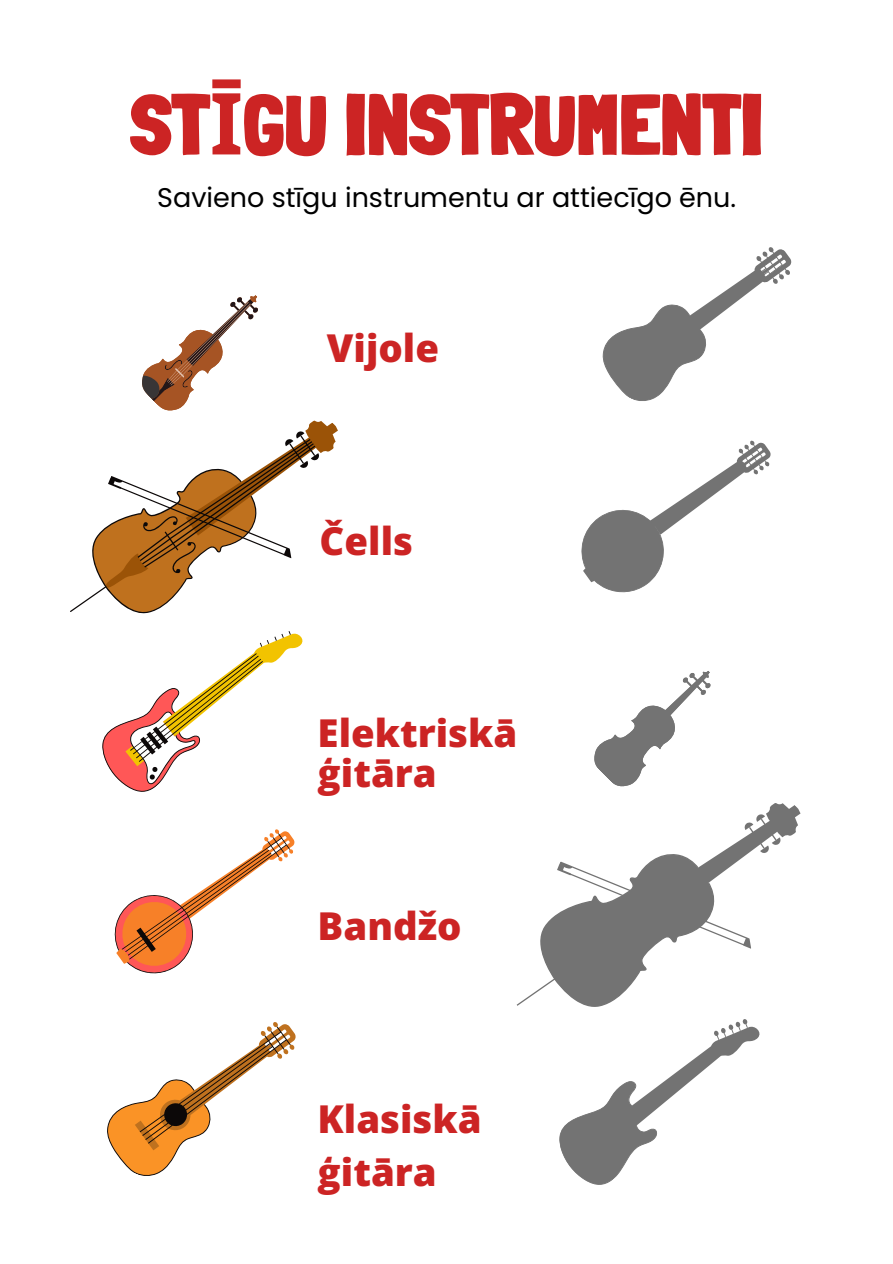
<style>
.page{position:relative;width:893px;height:1264px;background:#fff}
.page>*{position:absolute;margin:0;border:0;box-sizing:border-box;transform-origin:0 0}
.t1{font:900 85.5px "Londrina Solid";color:#cc2424}
.t2{font:800 38.4px/39.3px "Open Sans";color:#cc2424}
.t3{font:27px "Poppins";color:#000}
.s1{font-family:"Noto Sans";font-weight:700}
</style>
<div class="page">
<svg style="left:70px;top:527px;width:108px;height:85px"></svg>
<svg style="left:106px;top:420px;width:232px;height:172px"></svg>
<svg style="left:107px;top:829px;width:189px;height:347px"></svg>
<svg style="left:88px;top:600px;width:215px;height:192px"></svg>
<svg style="left:559px;top:1074px;width:140px;height:111px"></svg>
<svg style="left:516px;top:915px;width:244px;height:159px"></svg>
<svg style="left:555px;top:803px;width:246px;height:181px"></svg>
<svg style="left:581px;top:258px;width:211px;height:335px"></svg>
<svg style="left:585px;top:247px;width:205px;height:188px"></svg>
<svg style="left:142px;top:295px;width:116px;height:116px"></svg>
<svg style="left:594px;top:671px;width:117px;height:116px"></svg>
<p class="t1" style="left:130px;top:74px;width:634px">ST<span class="s1">Ī</span>GU INSTRUMENTI</p>
<h1 class="t3" style="left:157px;top:178px;width:580px">Savieno stīgu instrumentu ar attiecīgo ēnu.</h1>
<p class="t2" style="left:327px;top:327px;width:114px">Vijole</p>
<p class="t2" style="left:319px;top:520px;width:95px">Čells</p>
<h2 class="t2" style="left:317px;top:712px;width:201px">Elektriskā ģitāra</h2>
<p class="t2" style="left:317px;top:905px;width:145px">Bandžo</p>
<p class="t2" style="left:317px;top:1091px;width:165px;line-height:52.8px">Klasiskā ģitāra</p>
</div>
